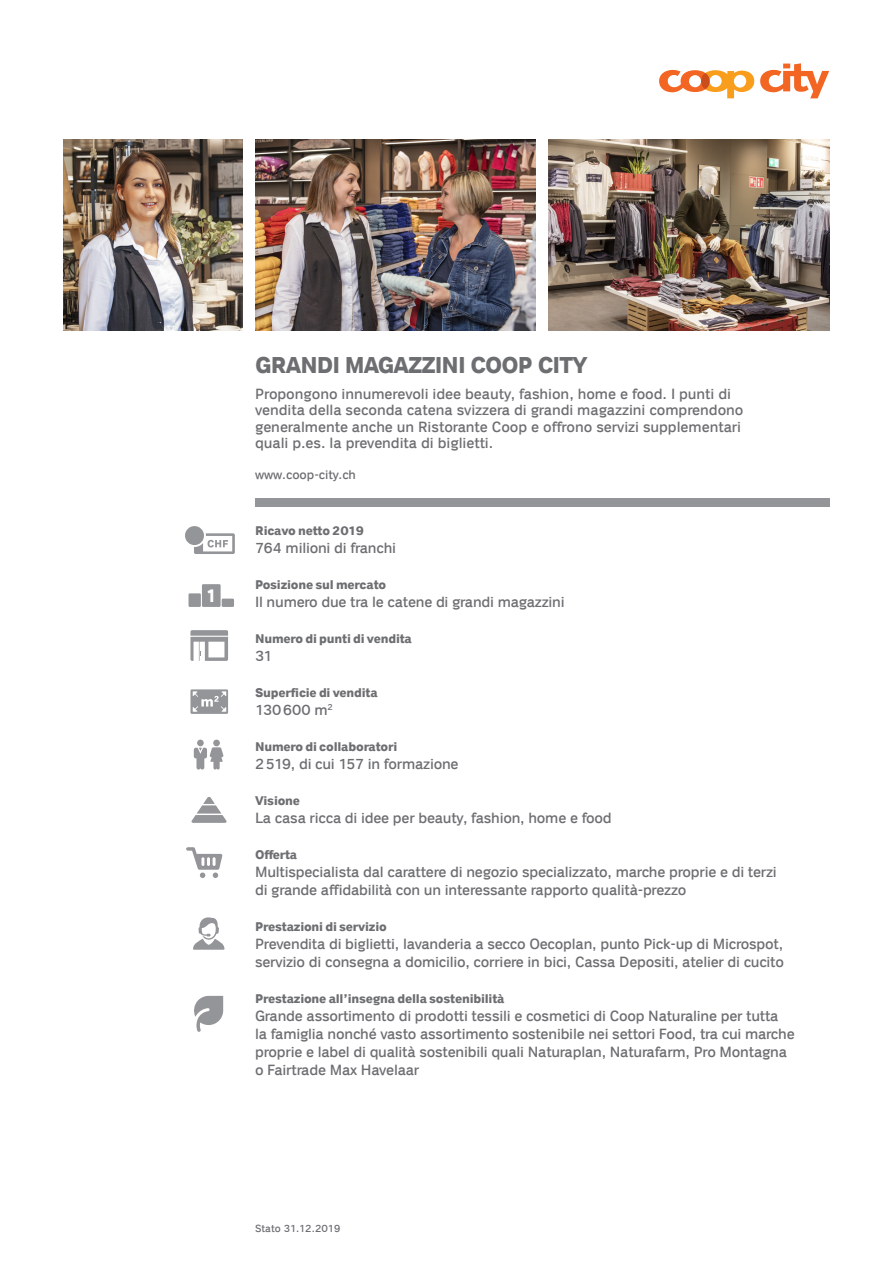
<style>
.page{position:relative;width:893px;height:1263px;background:#fff}
.page>*{position:absolute;margin:0;border:0;box-sizing:border-box;transform-origin:0 0}
.t1{font:700 23.25px "Coop";letter-spacing:-.04em;color:#6d6e71}
.t2{font:700 18.75px "Coop";color:#fff;scale:.86 1}
.t3{font:15px/18px "Coop";letter-spacing:-.015em;color:#6d6e71}
.t4{font:700 12.75px "Coop";letter-spacing:-.015em;color:#6d6e71}
.t5{font:12.75px "Coop";letter-spacing:-.005em;color:#6d6e71}
.t6{font:10.5px "Coop";color:#6d6e71}
</style>
<div class="page">
<svg style="left:194px;top:533px;width:41px;height:21px"></svg>
<div style="left:185px;top:526px;width:19px;height:19px;background:#939598;border-radius:50%"></div>
<div style="left:202px;top:584px;width:19px;height:23px;background:#939598"></div>
<div style="left:222px;top:599px;width:12px;height:8px;background:#939598"></div>
<div style="left:189px;top:593px;width:12px;height:14px;background:#939598"></div>
<svg style="left:190px;top:630px;width:38px;height:31px"></svg>
<div style="left:190px;top:689px;width:38px;height:25px;background:#939598"></div>
<svg style="left:193px;top:691px;width:33px;height:21px"></svg>
<svg style="left:194px;top:740px;width:30px;height:29px"></svg>
<svg style="left:191px;top:797px;width:36px;height:26px"></svg>
<svg style="left:186px;top:847px;width:36px;height:31px"></svg>
<svg style="left:193px;top:917px;width:31px;height:33px"></svg>
<svg style="left:194px;top:996px;width:29px;height:36px"></svg>
<svg style="left:659px;top:70px;width:95px;height:28px"></svg>
<svg style="left:760px;top:63px;width:69px;height:35px"></svg>
<div style="left:701px;top:73px;width:8px;height:16px;background:#cc4d1c;border-radius:50%"></div>
<div style="left:255px;top:498px;width:574px;height:9px;background:#939598"></div>
<img style="left:64px;top:139px;width:178px;height:192px">
<img style="left:548px;top:139px;width:281px;height:192px">
<img style="left:255px;top:139px;width:281px;height:192px">
<p class="t2" style="left:206px;top:585px;width:14px">1</p>
<h1 class="t1" style="left:255px;top:352px;width:334px">GRANDI MAGAZZINI COOP CITY</h1>
<p class="t3" style="left:255px;top:385px;width:490px;line-height:16.5px">Propongono innumerevoli idee beauty, fashion, home e food. I punti di vendita della seconda catena svizzera di grandi magazzini comprendono generalmente anche un Ristorante Coop e offrono servizi supplementari quali p.es. la prevendita di biglietti.</p>
<p class="t5" style="left:255px;top:468px;width:102px">www.coop-city.ch</p>
<p class="t4" style="left:255px;top:523px;width:111px">Ricavo netto 2019</p>
<p class="t3" style="left:255px;top:539px;width:143px">764 milioni di franchi</p>
<p class="t4" style="left:255px;top:577px;width:133px">Posizione sul mercato</p>
<p class="t3" style="left:255px;top:593px;width:311px">Il numero due tra le catene di grandi magazzini</p>
<p class="t4" style="left:255px;top:631px;width:158px">Numero di punti di vendita</p>
<p class="t3" style="left:255px;top:647px;width:19px">31</p>
<p class="t4" style="left:255px;top:685px;width:124px">Superficie di vendita</p>
<p class="t3" style="left:255px;top:701px;width:79px">130600 m<sup>2</sup></p>
<p class="t4" style="left:255px;top:739px;width:144px">Numero di collaboratori</p>
<p class="t3" style="left:255px;top:755px;width:205px">2519, di cui 157 in formazione</p>
<p class="t4" style="left:255px;top:793px;width:47px">Visione</p>
<p class="t3" style="left:255px;top:809px;width:358px">La casa ricca di idee per beauty, fashion, home e food</p>
<p class="t4" style="left:255px;top:847px;width:44px">Offerta</p>
<p class="t3" style="left:255px;top:863px;width:523px">Multispecialista dal carattere di negozio specializzato, marche proprie e di terzi di grande affidabilità con un interessante rapporto qualità-prezzo</p>
<p class="t4" style="left:255px;top:919px;width:133px">Prestazioni di servizio</p>
<p class="t3" style="left:255px;top:935px;width:530px">Prevendita di biglietti, lavanderia a secco Oecoplan, punto Pick-up di Microspot, servizio di consegna a domicilio, corriere in bici, Cassa Depositi, atelier di cucito</p>
<p class="t4" style="left:255px;top:991px;width:251px">Prestazione all’insegna della sostenibilità</p>
<p class="t3" style="left:255px;top:1007px;width:541px">Grande assortimento di prodotti tessili e cosmetici di Coop Naturaline per tutta<br>la famiglia nonché vasto assortimento sostenibile nei settori Food, tra cui marche proprie e label di qualità sostenibili quali Naturaplan, Naturafarm, Pro Montagna o Fairtrade Max Havelaar</p>
<p class="t6" style="left:255px;top:1223px;width:87px">Stato 31.12.2019</p>
</div>
